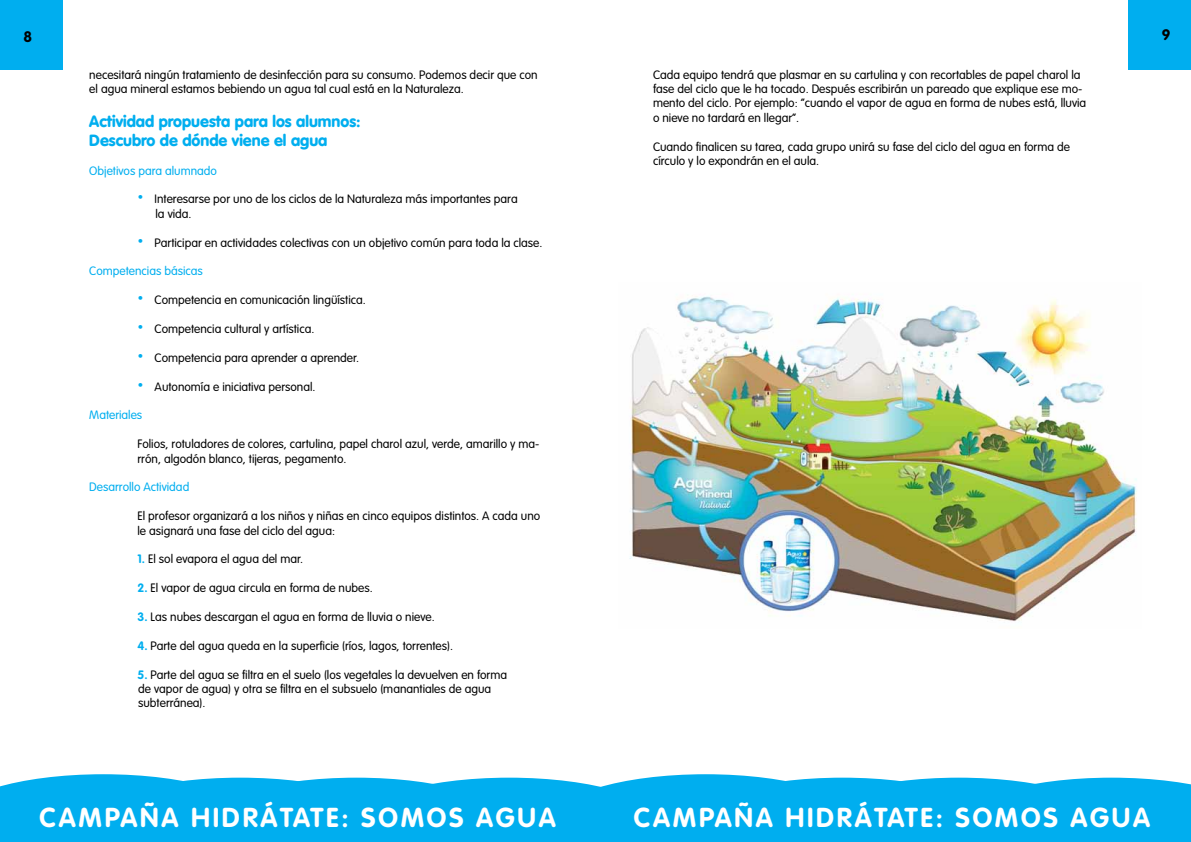
<style>
.page{position:relative;width:1191px;height:842px;background:#fff}
.page>*{position:absolute;margin:0;border:0;box-sizing:border-box;transform-origin:0 0}
.t1{font:700 27px "VAG Rounded";letter-spacing:.1em;color:#fff}
.t2{font:900 16px/19.2px "VAG Rounded";color:#00aeef}
.t3{font:700 15px "VAG Rounded";color:#000}
.t4{font:300 12px/14.4px "VAG Rounded";color:#000}
.t5{font:300 12px "VAG Rounded";color:#00aeef}
.s1{font-weight:900;font-size:22px;color:#00aeef}
.s2{font-weight:700;color:#00aeef}
</style>
<div class="page">
<div style="left:0;top:0;width:62px;height:69px;background:#00aeef"></div>
<div style="left:1128px;top:0;width:63px;height:69px;background:#00aeef"></div>
<img style="left:629px;top:296px;width:508px;height:325px">
<svg style="left:0;top:774px;width:1191px;height:68px;background:#12b3f0"></svg>
<p class="t3" style="left:23px;top:28px;width:10px">8</p>
<p class="t4" style="left:89px;top:68px;width:450px">necesitará ningún tratamiento de desinfección para su consumo. Podemos decir que con el agua mineral estamos bebiendo un agua tal cual está en la Naturaleza.</p>
<h2 class="t2" style="left:89px;top:112px;width:273px">Actividad propuesta para los alumnos:<br>Descubro de dónde viene el agua</h2>
<p class="t5" style="left:89px;top:163px;width:129px">Objetivos para alumnado</p>
<p class="t4" style="left:155px;top:192px;width:364px;text-indent:-18px"><span class="s1">·</span> Interesarse por uno de los ciclos de la Naturaleza más importantes para la vida.</p>
<p class="t4" style="left:137px;top:236px;width:406px"><span class="s1">·</span> Participar en actividades colectivas con un objetivo común para toda la clase.</p>
<p class="t5" style="left:89px;top:264px;width:115px">Competencias básicas</p>
<p class="t4" style="left:137px;top:293px;width:230px"><span class="s1">·</span> Competencia en comunicación lingüística.</p>
<p class="t4" style="left:137px;top:322px;width:178px"><span class="s1">·</span> Competencia cultural y artística.</p>
<p class="t4" style="left:137px;top:351px;width:223px"><span class="s1">·</span> Competencia para aprender a aprender.</p>
<p class="t4" style="left:137px;top:380px;width:179px"><span class="s1">·</span> Autonomía e iniciativa personal.</p>
<p class="t5" style="left:89px;top:408px;width:54px">Materiales</p>
<p class="t4" style="left:137px;top:437px;width:403px">Folios, rotuladores de colores, cartulina, papel charol azul, verde, amarillo y ma&shy;rrón, algodón blanco, tijeras, pegamento.</p>
<p class="t5" style="left:89px;top:480px;width:101px">Desarrollo Actividad</p>
<p class="t4" style="left:137px;top:509px;width:404px">El profesor organizará a los niños y niñas en cinco equipos distintos. A cada uno le asignará una fase del ciclo del agua:</p>
<p class="t4" style="left:137px;top:552px;width:167px"><span class="s2">1.</span> El sol evapora el agua del mar.</p>
<p class="t4" style="left:137px;top:581px;width:237px"><span class="s2">2.</span> El vapor de agua circula en forma de nubes.</p>
<p class="t4" style="left:137px;top:610px;width:299px"><span class="s2">3.</span> Las nubes descargan el agua en forma de lluvia o nieve.</p>
<p class="t4" style="left:137px;top:639px;width:317px"><span class="s2">4.</span> Parte del agua queda en la superficie (ríos, lagos, torrentes).</p>
<p class="t4" style="left:137px;top:668px;width:371px"><span class="s2">5.</span> Parte del agua se filtra en el suelo (los vegetales la devuelven en forma de vapor de agua) y otra se filtra en el subsuelo (manantiales de agua subterránea).</p>
<p class="t4" style="left:653px;top:68px;width:435px">Cada equipo tendrá que plasmar en su cartulina y con recortables de papel charol la fase del ciclo que le ha tocado. Después escribirán un pareado que explique ese mo&shy;mento del ciclo. Por ejemplo: “cuando el vapor de agua en forma de nubes está, lluvia o nieve no tardará en llegar”.</p>
<p class="t4" style="left:653px;top:140px;width:418px">Cuando finalicen su tarea, cada grupo unirá su fase del ciclo del agua en forma de círculo y lo expondrán en el aula.</p>
<p class="t3" style="left:1161px;top:26px;width:10px">9</p>
<h1 class="t1" style="left:40px;top:801px;width:518px">CAMPAÑA HIDRÁTATE: SOMOS AGUA</h1>
<h1 class="t1" style="left:634px;top:801px;width:518px">CAMPAÑA HIDRÁTATE: SOMOS AGUA</h1>
</div>
